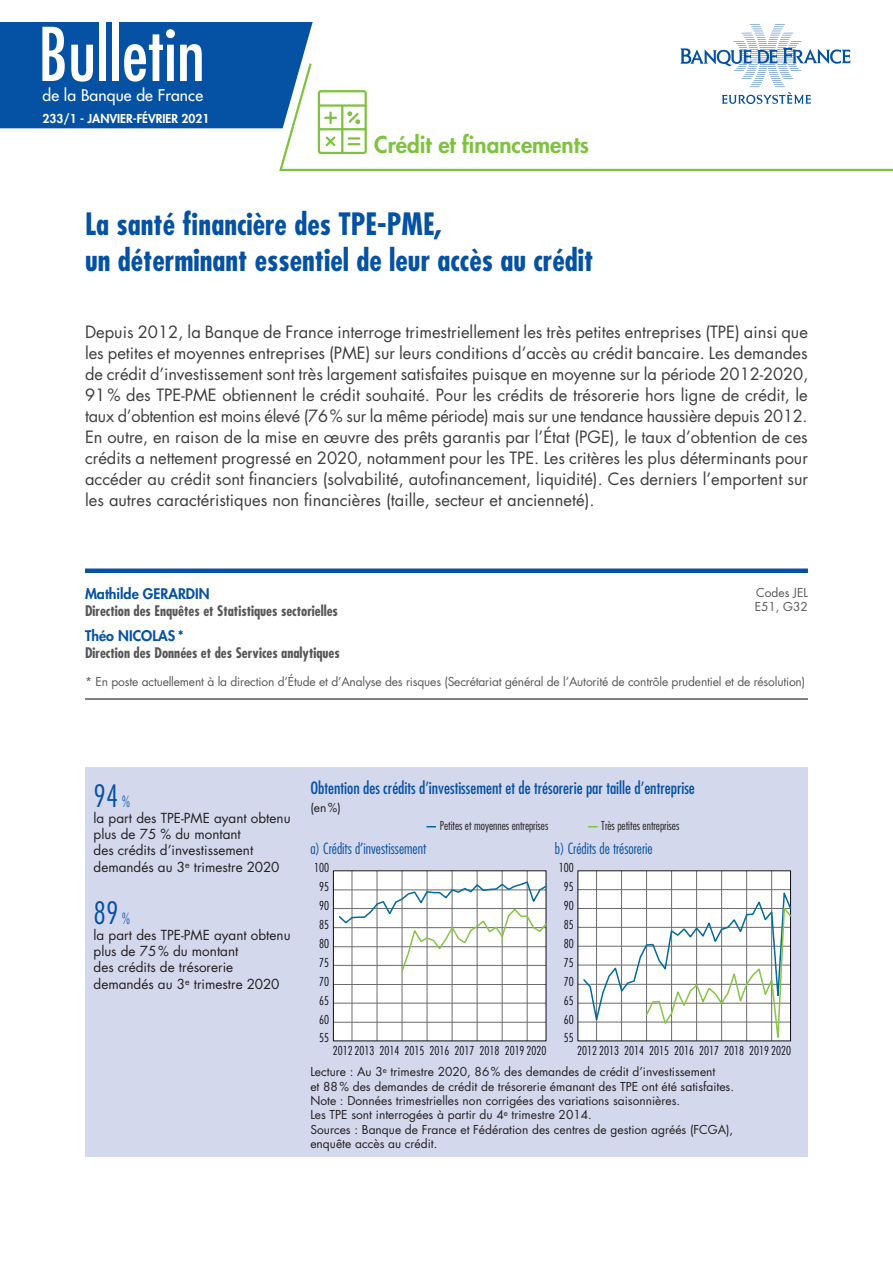
<style>
.page{position:relative;width:893px;height:1263px;background:#fff}
.page>*{position:absolute;margin:0;border:0;box-sizing:border-box;transform-origin:0 0}
.t1{font:condensed 72px "Futura Std";color:#fff}
.t2{font:700 condensed 30px/36px "Futura Std";color:#0551a4}
.t3{font:300 condensed 30px "Futura Std";color:#0551a4}
.t4{font:800 22.5px "Futura Std";color:#7fc241}
.t5{font:16.5px/21px "Futura Std";color:#3e3e3f;text-align:justify}
.t6{font:condensed 16.5px "Futura Std";color:#0551a4}
.t7{font:500 15.75px "Futura Std";letter-spacing:.01em;color:#fff}
.t8{font:300 condensed 15px "Futura Std";color:#0551a4}
.t9{font:700 condensed 14.25px "Futura Std";color:#57585a}
.t10{font:800 14.25px "Futura Std";color:#0551a4}
.t11{font:13.5px/16.2px "Futura Std";color:#231f20}
.t12{font:12px/14.4px "Futura Std";color:#231f20}
.t13{font:12px/14.4px "Futura Std";letter-spacing:-.015em;color:#57585a}
.t14{font:300 condensed 12px "Futura Std";color:#0d0e15}
.t15{font:300 condensed 12px "Futura Std";color:#231f20}
.t16{font:800 12px "Futura Std";color:#fff}
.s1{font-size:15px}
</style>
<div class="page">
<div style="left:0;top:22px;width:313px;height:106px;background:#0551a4"></div>
<svg style="left:278px;top:61px;width:615px;height:110px"></svg>
<svg style="left:680px;top:26px;width:171px;height:78px"></svg>
<div style="left:318px;top:90px;width:49px;height:64px;border:2px solid #7fc241;border-radius:2px"></div>
<svg style="left:325px;top:112px;width:11px;height:11px"></svg>
<svg style="left:324px;top:134px;width:14px;height:14px"></svg>
<hr style="left:319px;top:128px;width:46px;height:2px;background:#7fc241">
<hr style="left:341px;top:106px;width:2px;height:46px;background:#7fc241">
<svg style="left:349px;top:137px;width:10px;height:8px"></svg>
<svg style="left:346px;top:109px;width:16px;height:17px"></svg>
<hr style="left:319px;top:104px;width:46px;height:3px;background:#7fc241">
<div style="left:85px;top:767px;width:723px;height:390px;background:#d4d8ec"></div>
<div style="left:333px;top:871px;width:213px;height:170px;background:#fff"></div>
<hr style="left:333px;top:1022px;width:213px;height:1px;background:#6d6b70">
<hr style="left:333px;top:1003px;width:213px;height:1px;background:#6d6b70">
<hr style="left:333px;top:984px;width:213px;height:1px;background:#6d6b70">
<hr style="left:333px;top:965px;width:213px;height:1px;background:#6d6b70">
<hr style="left:333px;top:946px;width:213px;height:1px;background:#6d6b70">
<hr style="left:333px;top:927px;width:213px;height:1px;background:#6d6b70">
<hr style="left:333px;top:908px;width:213px;height:1px;background:#6d6b70">
<hr style="left:333px;top:890px;width:213px;height:1px;background:#6d6b70">
<hr style="left:352px;top:871px;width:1px;height:170px;background:#6d6b70">
<hr style="left:377px;top:871px;width:1px;height:170px;background:#6d6b70">
<hr style="left:402px;top:871px;width:1px;height:170px;background:#6d6b70">
<hr style="left:427px;top:871px;width:1px;height:170px;background:#6d6b70">
<hr style="left:452px;top:871px;width:1px;height:170px;background:#6d6b70">
<hr style="left:477px;top:871px;width:1px;height:170px;background:#6d6b70">
<hr style="left:502px;top:871px;width:1px;height:170px;background:#6d6b70">
<hr style="left:527px;top:871px;width:1px;height:170px;background:#6d6b70">
<svg style="left:337px;top:880px;width:210px;height:93px"></svg>
<div style="left:578px;top:871px;width:212px;height:170px;background:#fff"></div>
<hr style="left:578px;top:1022px;width:212px;height:1px;background:#6d6b70">
<hr style="left:578px;top:1003px;width:212px;height:1px;background:#6d6b70">
<hr style="left:578px;top:984px;width:212px;height:1px;background:#6d6b70">
<hr style="left:578px;top:965px;width:212px;height:1px;background:#6d6b70">
<hr style="left:578px;top:946px;width:212px;height:1px;background:#6d6b70">
<hr style="left:578px;top:927px;width:212px;height:1px;background:#6d6b70">
<hr style="left:578px;top:908px;width:212px;height:1px;background:#6d6b70">
<hr style="left:578px;top:889px;width:212px;height:1px;background:#6d6b70">
<hr style="left:596px;top:871px;width:1px;height:170px;background:#6d6b70">
<hr style="left:621px;top:871px;width:1px;height:170px;background:#6d6b70">
<hr style="left:646px;top:871px;width:1px;height:170px;background:#6d6b70">
<hr style="left:671px;top:871px;width:1px;height:170px;background:#6d6b70">
<hr style="left:696px;top:871px;width:1px;height:170px;background:#6d6b70">
<hr style="left:721px;top:871px;width:1px;height:170px;background:#6d6b70">
<hr style="left:746px;top:871px;width:1px;height:170px;background:#6d6b70">
<hr style="left:771px;top:871px;width:1px;height:170px;background:#6d6b70">
<svg style="left:582px;top:887px;width:209px;height:155px"></svg>
<div style="left:85px;top:568px;width:723px;height:5px;background:#0551a4"></div>
<hr style="left:85px;top:698px;width:723px;height:2px;background:#57585a">
<h1 class="t1" style="left:38px;top:11px;width:168px">Bulletin</h1>
<p class="t7" style="left:43px;top:85px;width:162px">de la Banque de France</p>
<p class="t16" style="left:43px;top:111px;width:168px">233/1 - JANVIER-FÉVRIER 2021</p>
<h3 class="t4" style="left:374px;top:130px;width:216px">Crédit et financements</h3>
<h2 class="t2" style="left:85px;top:206px;width:510px">La santé financière des TPE-PME,<br>un déterminant essentiel de leur accès au crédit</h2>
<p class="t5" style="left:85px;top:322px;width:725px">Depuis 2012, la Banque de France interroge trimestriellement les très petites entreprises (TPE) ainsi que les petites et moyennes entreprises (PME) sur leurs conditions d’accès au crédit bancaire. Les demandes de crédit d’investissement sont très largement satisfaites puisque en moyenne sur la période 2012‑2020, 91% des TPE‑PME obtiennent le crédit souhaité. Pour les crédits de trésorerie hors ligne de crédit, le taux d’obtention est moins élevé (76% sur la même période) mais sur une tendance haussière depuis 2012.<br>En outre, en raison de la mise en œuvre des prêts garantis par l’État (PGE), le taux d’obtention de ces crédits a nettement progressé en 2020, notamment pour les TPE. Les critères les plus déterminants pour accéder au crédit sont financiers (solvabilité, autofinancement, liquidité). Ces derniers l’emportent sur les autres caractéristiques non financières (taille, secteur et ancienneté).</p>
<p class="t10" style="left:85px;top:584px;width:126px">Mathilde GERARDIN</p>
<p class="t9" style="left:85px;top:601px;width:254px">Direction des Enquêtes et Statistiques sectorielles</p>
<p class="t10" style="left:85px;top:627px;width:100px">Théo NICOLAS *</p>
<p class="t9" style="left:85px;top:644px;width:256px">Direction des Données et des Services analytiques</p>
<p class="t13" style="left:85px;top:674px;width:722px">* En poste actuellement à la direction d’Étude et d’Analyse des risques (Secrétariat général de l’Autorité de contrôle prudentiel et de résolution)</p>
<p class="t13" style="left:755px;top:585px;width:55px">Codes JEL<br>E51, G32</p>
<h2 class="t3" style="left:94px;top:778px;width:38px">94 <span class="s1">%</span></h2>
<p class="t11" style="left:94px;top:810px;width:199px">la part des TPE‑PME ayant obtenu plus de 75 % du montant<br>des crédits d’investissement demandés au 3<sup>e</sup> trimestre 2020</p>
<h2 class="t3" style="left:94px;top:895px;width:38px">89 <span class="s1">%</span></h2>
<p class="t11" style="left:94px;top:927px;width:199px">la part des TPE‑PME ayant obtenu plus de 75% du montant<br>des crédits de trésorerie demandés au 3<sup>e</sup> trimestre 2020</p>
<p class="t6" style="left:310px;top:777px;width:386px">Obtention des crédits d’investissement et de trésorerie par taille d’entreprise</p>
<p class="t12" style="left:310px;top:800px;width:32px">(en%)</p>
<p class="t15" style="left:440px;top:819px;width:110px">Petites et moyennes entreprises</p>
<p class="t15" style="left:601px;top:819px;width:80px">Très petites entreprises</p>
<p class="t8" style="left:310px;top:839px;width:117px">a) Crédits d’investissement</p>
<p class="t8" style="left:555px;top:839px;width:99px">b) Crédits de trésorerie</p>
<p class="t14" style="left:314px;top:861px;width:16px">100</p>
<p class="t14" style="left:559px;top:861px;width:16px">100</p>
<p class="t14" style="left:319px;top:880px;width:11px">95</p>
<p class="t14" style="left:564px;top:880px;width:11px">95</p>
<p class="t14" style="left:319px;top:899px;width:11px">90</p>
<p class="t14" style="left:564px;top:899px;width:11px">90</p>
<p class="t14" style="left:319px;top:917px;width:11px">85</p>
<p class="t14" style="left:564px;top:917px;width:11px">85</p>
<p class="t14" style="left:319px;top:936px;width:11px">80</p>
<p class="t14" style="left:564px;top:936px;width:11px">80</p>
<p class="t14" style="left:319px;top:955px;width:11px">75</p>
<p class="t14" style="left:564px;top:955px;width:11px">75</p>
<p class="t14" style="left:319px;top:974px;width:11px">70</p>
<p class="t14" style="left:564px;top:974px;width:11px">70</p>
<p class="t14" style="left:319px;top:993px;width:11px">65</p>
<p class="t14" style="left:564px;top:993px;width:11px">65</p>
<p class="t14" style="left:319px;top:1012px;width:11px">60</p>
<p class="t14" style="left:564px;top:1012px;width:11px">60</p>
<p class="t14" style="left:319px;top:1031px;width:11px">55</p>
<p class="t14" style="left:564px;top:1031px;width:11px">55</p>
<p class="t14" style="left:333px;top:1043px;width:215px">2012 2013 2014 2015 2016 2017 2018 2019 2020</p>
<p class="t14" style="left:577px;top:1043px;width:215px">2012 2013 2014 2015 2016 2017 2018 2019 2020</p>
<p class="t12" style="left:310px;top:1065px;width:425px">Lecture : Au 3<sup>e</sup> trimestre 2020, 86% des demandes de crédit d’investissement<br>et 88% des demandes de crédit de trésorerie émanant des TPE ont été satisfaites.<br>Note : Données trimestrielles non corrigées des variations saisonnières.<br>Les TPE sont interrogées à partir du 4<sup>e</sup> trimestre 2014.<br>Sources : Banque de France et Fédération des centres de gestion agréés (FCGA), enquête accès au crédit.</p>
</div>
